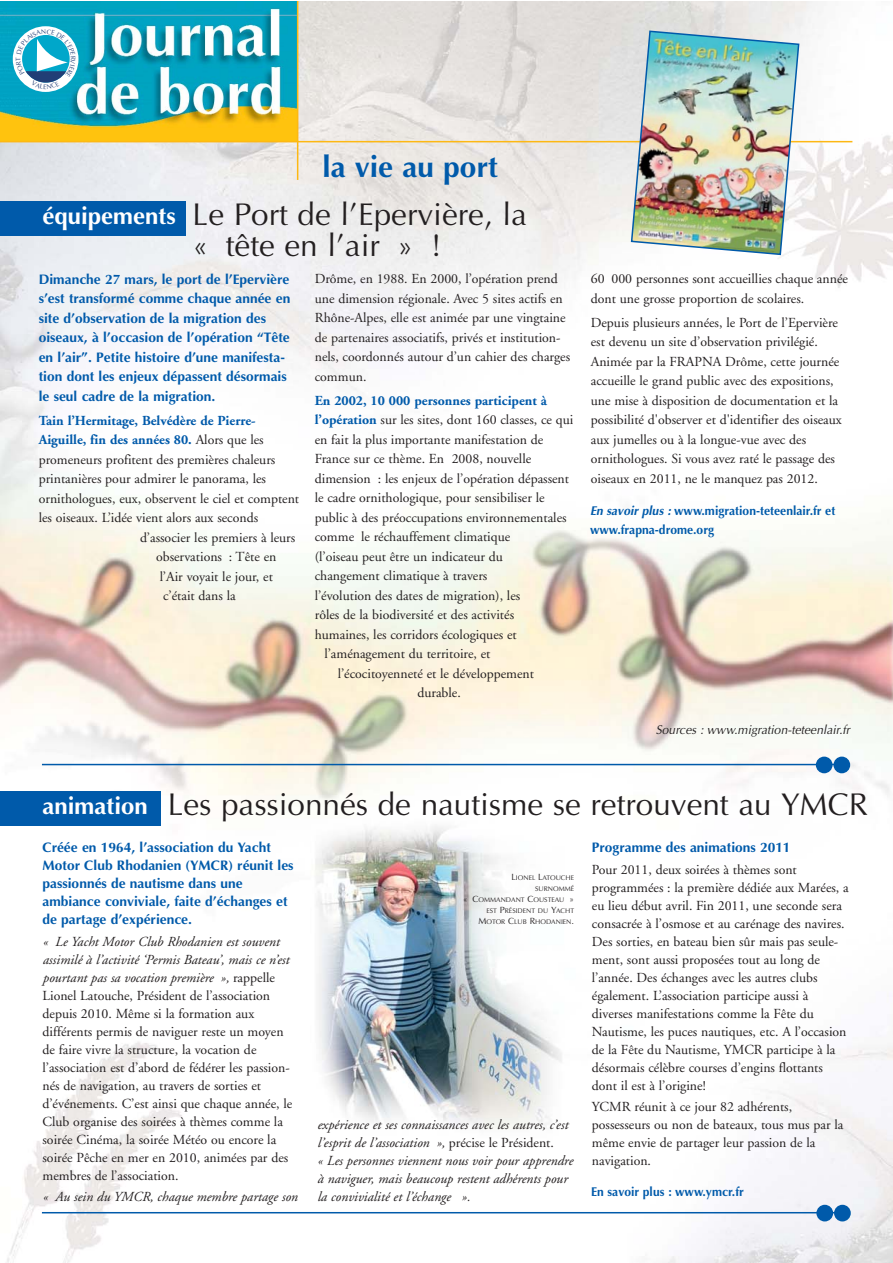
<style>
.page{position:relative;width:893px;height:1263px;background:#fff}
.page>*{position:absolute;margin:0;border:0;box-sizing:border-box;transform-origin:0 0}
.t1{font:31.5px/31.5px "Optima";color:#231f20}
.t2{font:700 30px "Optima";color:#005aaa}
.t3{font:700 24px "Optima";color:#fff}
.t4{font:13.8px/18px "Adobe Garamond";color:#231f20}
.t5{font:700 13.8px/19.5px "Optima";color:#005aaa}
.t6{font:italic 13.8px/18px "Adobe Garamond";color:#231f20}
.t7{font:700 13.8px "Adobe Garamond";color:#005aaa}
.t8{font:700 12.75px/19.5px "Optima";color:#005aaa;scale:.95 1}
.t9{font:italic 12.75px "Optima";color:#231f20;scale:.95 1}
.t10{font:6.75px/10.9px "Optima";color:#231f20;text-align:right}
.s1{font-weight:400;color:#231f20}
.s2{font-weight:700;color:#005aaa}
.s3{font-style:italic}
.s4{font-weight:700;font-size:24px;color:#fff}
.s5{font-size:9px}
.s6{font-style:normal}
</style>
<div class="page">
<img style="left:0;top:1px;width:893px;height:1262px">
<img style="left:0;top:1px;width:297px;height:140px">
<hr style="left:297px;top:1px;width:1px;height:179px;background:#fdb813">
<div style="left:0;top:791px;width:160px;height:34px;background:#005aaa"></div>
<hr style="left:0;top:141px;width:852px;height:1px;background:#fdb813">
<div style="left:0;top:201px;width:185px;height:34px;background:#005aaa"></div>
<div style="left:13px;top:26px;width:65px;height:66px;background:#fff;border-radius:50%"></div>
<div style="left:816px;top:757px;width:16px;height:16px;background:#005aaa;border-radius:50%"></div>
<div style="left:833px;top:757px;width:17px;height:16px;background:#005aaa;border-radius:50%"></div>
<hr style="left:42px;top:764px;width:806px;height:1px;background:#005aaa">
<div style="left:816px;top:1205px;width:17px;height:16px;background:#005aaa;border-radius:50%"></div>
<div style="left:834px;top:1205px;width:17px;height:16px;background:#005aaa;border-radius:50%"></div>
<hr style="left:42px;top:1212px;width:807px;height:1px;background:#005aaa">
<img style="left:630px;top:30px;width:170px;height:226px">
<svg style="left:16px;top:29px;width:59px;height:60px"></svg>
<h3 class="t3" style="left:43px;top:206px;width:135px">équipements</h3>
<h2 class="t2" style="left:322px;top:154px;width:177px">la vie au port</h2>
<h1 class="t1" style="left:193px;top:202px;width:336px">Le Port de l’Epervière, la « tête en l’air » !</h1>
<p class="t5" style="left:39px;top:271px;width:253px">Dimanche 27 mars, le port de l’Epervière s’est transformé comme chaque année en site d’observation de la migration des oiseaux, à l’occasion de l’opération “Tête en l’air”. Petite histoire d’une manifesta&shy;tion dont les enjeux dépassent désormais le seul cadre de la migration.</p>
<p class="t7" style="left:39px;top:415px;width:218px">Tain l’Hermitage, Belvédère de Pierre-</p>
<p class="t7" style="left:39px;top:434px;width:226px">Aiguille, fin des années 80. <span class="s1">Alors que les</span></p>
<p class="t4" style="left:39px;top:452px;width:238px">promeneurs profitent des premières chaleurs</p>
<p class="t4" style="left:39px;top:471px;width:229px">printanières pour admirer le panorama, les</p>
<p class="t4" style="left:39px;top:491px;width:262px">ornithologues, eux, observent le ciel et comptent</p>
<p class="t4" style="left:39px;top:510px;width:221px">les oiseaux. L’idée vient alors aux seconds</p>
<p class="t4" style="left:140px;top:530px;width:157px">d’associer les premiers à leurs</p>
<p class="t4" style="left:156px;top:549px;width:122px">observations : Tête en</p>
<p class="t4" style="left:160px;top:569px;width:115px">l’Air voyait le jour, et</p>
<p class="t4" style="left:163px;top:588px;width:74px">c’était dans la</p>
<p class="t4" style="left:315px;top:271px;width:257px;line-height:19.5px">Drôme, en 1988. En 2000, l’opération prend une dimension régionale. Avec 5 sites actifs en Rhône-Alpes, elle est animée par une vingtaine de partenaires associatifs, privés et institution&shy;nels, coordonnés autour d’un cahier des charges commun.</p>
<p class="t7" style="left:315px;top:395px;width:234px">En 2002, 10 000 personnes participent à</p>
<p class="t4" style="left:315px;top:412px;width:260px"><span class="s2">l’opération</span> sur les sites, dont 160 classes, ce qui</p>
<p class="t4" style="left:315px;top:432px;width:230px">en fait la plus importante manifestation de</p>
<p class="t4" style="left:315px;top:451px;width:218px">France sur ce thème. En 2008, nouvelle</p>
<p class="t4" style="left:315px;top:471px;width:256px">dimension : les enjeux de l’opération dépassent</p>
<p class="t4" style="left:315px;top:490px;width:231px">le cadre ornithologique, pour sensibiliser le</p>
<p class="t4" style="left:315px;top:510px;width:253px">public à des préoccupations environnementales</p>
<p class="t4" style="left:315px;top:529px;width:197px">comme le réchauffement climatique</p>
<p class="t4" style="left:315px;top:549px;width:190px">(l’oiseau peut être un indicateur du</p>
<p class="t4" style="left:315px;top:568px;width:174px">changement climatique à travers</p>
<p class="t4" style="left:315px;top:588px;width:207px">l’évolution des dates de migration), les</p>
<p class="t4" style="left:315px;top:607px;width:201px">rôles de la biodiversité et des activités</p>
<p class="t4" style="left:315px;top:627px;width:203px">humaines, les corridors écologiques et</p>
<p class="t4" style="left:324px;top:646px;width:168px">l’aménagement du territoire, et</p>
<p class="t4" style="left:338px;top:666px;width:198px">l’écocitoyenneté et le développement</p>
<p class="t4" style="left:417px;top:685px;width:45px">durable.</p>
<p class="t4" style="left:591px;top:271px;width:259px;line-height:19.5px">60 000 personnes sont accueillies chaque année dont une grosse proportion de scolaires.</p>
<p class="t4" style="left:591px;top:314px;width:253px;line-height:19.5px">Depuis plusieurs années, le Port de l’Epervière est devenu un site d’observation privilégié.<br>Animée par la FRAPNA Drôme, cette journée accueille le grand public avec des expositions, une mise à disposition de documentation et la possibilité d'observer et d'identifier des oiseaux aux jumelles ou à la longue-vue avec des ornithologues. Si vous avez raté le passage des oiseaux en 2011, ne le manquez pas 2012.</p>
<p class="t8" style="left:590px;top:502px;width:260px"><span class="s3">En savoir plus :</span>www.migration-teteenlair.fr et www.frapna-drome.org</p>
<p class="t9" style="left:656px;top:725px;width:208px">Sources : www.migration-teteenlair.fr</p>
<h1 class="t1" style="left:43px;top:792px;width:827px"><span class="s4">animation</span> Les passionnés de nautisme se retrouvent au YMCR</h1>
<p class="t5" style="left:43px;top:840px;width:253px;line-height:18px">Créée en 1964, l’association du Yacht Motor Club Rhodanien (YMCR) réunit les passionnés de nautisme dans une ambiance conviviale, faite d’échanges et de partage d’expérience.</p>
<p class="t4" style="left:43px;top:934px;width:251px"><span class="s3">« Le Yacht Motor Club Rhodanien est souvent assimilé à l’activité ‘Permis Bateau’, mais ce n’est pourtant pas sa vocation première »,</span> rappelle Lionel Latouche, Président de l’association depuis 2010. Même si la formation aux différents permis de naviguer reste un moyen de faire vivre la structure, la vocation de l’association est d’abord de fédérer les passion&shy;nés de navigation, au travers de sorties et d’événements. C’est ainsi que chaque année, le Club organise des soirées à thèmes comme la soirée Cinéma, la soirée Météo ou encore la soirée Pêche en mer en 2010, animées par des membres de l’association.</p>
<p class="t6" style="left:43px;top:1189px;width:257px">« Au sein du YMCR, chaque membre partage son</p>
<p class="t10" style="left:463px;top:873px;width:113px"><span class="s5">L</span>IONEL <span class="s5">L</span>ATOUCHE<br>SURNOMMÉ<br><span class="s5">« C</span>OMMANDANT <span class="s5">C</span>OUSTEAU <span class="s5">»<br></span>EST <span class="s5">P</span>RÉSIDENT DU <span class="s5">Y</span>ACHT<br><span class="s5">M</span>OTOR <span class="s5">C</span>LUB <span class="s5">R</span>HODANIEN<span class="s5">.</span></p>
<p class="t6" style="left:317px;top:1117px;width:257px">expérience et ses connaissances avec les autres, c’est l’esprit de l’association », <span class="s6">précise le Président.<br></span>« Les personnes viennent nous voir pour apprendre à naviguer, mais beaucoup restent adhérents pour la convivialité et l’échange ».</p>
<p class="t5" style="left:592px;top:839px;width:200px">Programme des animations 2011</p>
<p class="t4" style="left:592px;top:862px;width:258px">Pour 2011, deux soirées à thèmes sont programmées : la première dédiée aux Marées, a eu lieu début avril. Fin 2011, une seconde sera consacrée à l’osmose et au carénage des navires.<br>Des sorties, en bateau bien sûr mais pas seule&shy;ment, sont aussi proposées tout au long de l’année. Des échanges avec les autres clubs également. L’association participe aussi à diverses manifestations comme la Fête du Nautisme, les puces nautiques, etc. A l’occasion de la Fête du Nautisme, YMCR participe à la désormais célèbre courses d’engins flottants dont il est à l’origine!</p>
<p class="t4" style="left:592px;top:1099px;width:253px">YCMR réunit à ce jour 82 adhérents, possesseurs ou non de bateaux, tous mus par la même envie de partager leur passion de la navigation.</p>
<p class="t8" style="left:591px;top:1183px;width:162px">En savoir plus : www.ymcr.fr</p>
</div>
